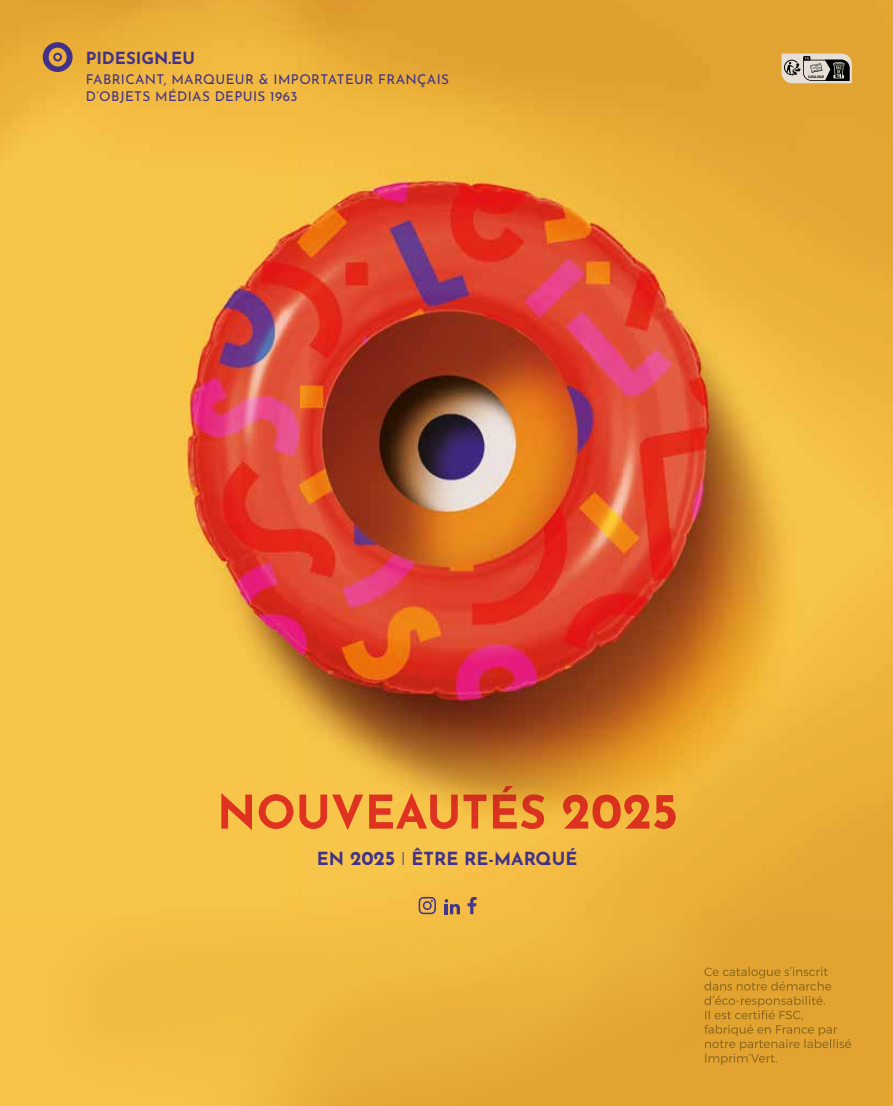
<style>
.page{position:relative;width:893px;height:1106px;background:#fff}
.page>*{position:absolute;margin:0;border:0;box-sizing:border-box;transform-origin:0 0}
.t1{font:700 18px "Josefin Sans";color:#413189}
.t2{font:700 16.65px "Josefin Sans";color:#413189}
.t3{font:13.5px/16.5px "Josefin Sans";letter-spacing:.025em;color:#413189}
.s1{font-size:19.5px}
.s2{font-weight:300}
</style>
<div class="page">
<img style="left:0;top:0;width:893px;height:1106px">
<img style="left:704px;top:967px;width:124px;height:11px">
<img style="left:704px;top:981px;width:128px;height:9px">
<img style="left:704px;top:995px;width:121px;height:12px">
<img style="left:705px;top:1010px;width:98px;height:10px">
<img style="left:704px;top:1024px;width:133px;height:12px">
<img style="left:705px;top:1039px;width:146px;height:11px">
<img style="left:705px;top:1053px;width:72px;height:11px">
<img style="left:221px;top:786px;width:325px;height:44px">
<img style="left:563px;top:794px;width:113px;height:35px">
<svg style="left:43px;top:42px;width:30px;height:30px"></svg>
<svg style="left:419px;top:897px;width:17px;height:17px"></svg>
<svg style="left:468px;top:897px;width:8px;height:17px"></svg>
<svg style="left:445px;top:899px;width:15px;height:15px"></svg>
<svg style="left:781px;top:53px;width:71px;height:30px;background:#a59d91"></svg>
<p class="t2" style="left:86px;top:44px;width:111px">PIDESIGN.EU</p>
<p class="t3" style="left:86px;top:70px;width:365px">FABRICANT, MARQUEUR &amp; IMPORTATEUR FRANÇAIS<br>D’OBJETS MÉDIAS DEPUIS 1963</p>
<h1 class="t1" style="left:317px;top:842px;width:262px">EN <span class="s1">2025</span> <span class="s2">I</span> ÊTRE RE-MARQUÉ</h1>
</div>
